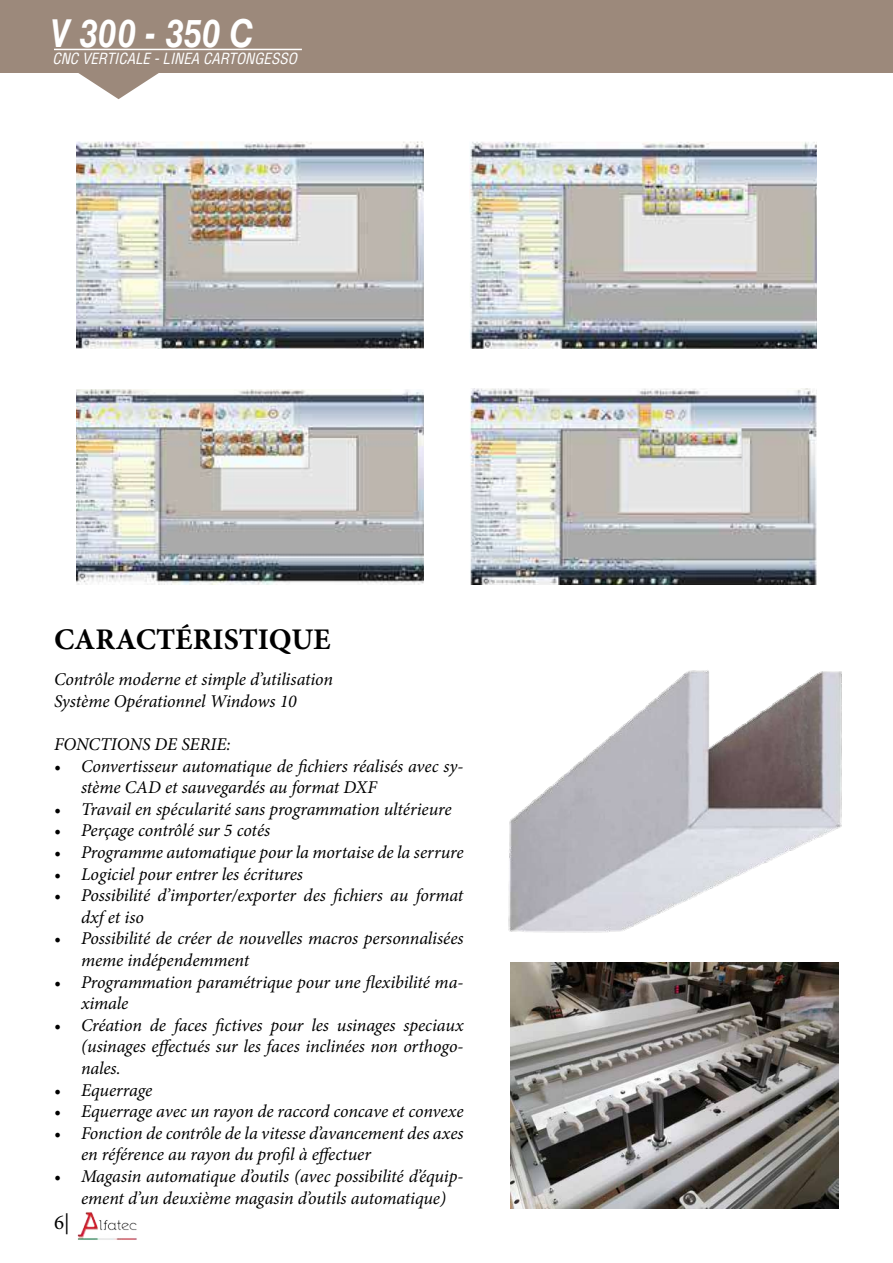
<style>
.page{position:relative;width:893px;height:1263px;background:#fff}
.page>*{position:absolute;margin:0;border:0;box-sizing:border-box;transform-origin:0 0}
.t1{font:italic 700 38.55px "Helvetica LT Std";color:#fff;scale:.86 1}
.t2{font:700 30px "Minion Pro";color:#000}
.t3{font:21px "Minion Pro";color:#000}
.t4{font:italic 18px/21.6px "Minion Pro";letter-spacing:-.005em;color:#000}
.t5{font:italic condensed 15px "Helvetica LT Std";color:#fff}
</style>
<div class="page">
<img style="left:77px;top:1212px;width:60px;height:28px">
<svg style="left:52px;top:72px;width:133px;height:27px"></svg>
<div style="left:0;top:0;width:893px;height:72px;background:#9c897b"></div>
<hr style="left:54px;top:49px;width:248px;height:1px;background:#fff">
<img style="left:510px;top:962px;width:329px;height:247px">
<img style="left:508px;top:670px;width:334px;height:263px">
<img style="left:77px;top:141px;width:347px;height:208px">
<img style="left:470px;top:141px;width:346px;height:208px">
<img style="left:77px;top:390px;width:347px;height:195px">
<img style="left:470px;top:388px;width:346px;height:197px">
<h1 class="t1" style="left:50px;top:10px;width:238px">V 300 - 350 C</h1>
<p class="t5" style="left:52px;top:49px;width:246px">CNC VERTICALE - LINEA CARTONGESSO</p>
<h2 class="t2" style="left:54px;top:619px;width:278px">CARACTÉRISTIQUE</h2>
<p class="t4" style="left:54px;top:668px;width:281px">Contrôle moderne et simple d’utilisation<br>Système Opérationnel Windows 10</p>
<p class="t4" style="left:54px;top:733px;width:178px">FONCTIONS DE SERIE:</p>
<p class="t4" style="left:81px;top:755px;width:384px;text-indent:-27px">• Convertisseur automatique de fichiers réalisés avec sy&shy;stème CAD et sauvegardés au format DXF</p>
<p class="t4" style="left:54px;top:798px;width:399px">• Travail en spécularité sans programmation ultérieure</p>
<p class="t4" style="left:54px;top:820px;width:218px">• Perçage contrôlé sur 5 cotés</p>
<p class="t4" style="left:54px;top:841px;width:411px">• Programme automatique pour la mortaise de la serrure</p>
<p class="t4" style="left:54px;top:863px;width:250px">• Logiciel pour entrer les écritures</p>
<p class="t4" style="left:81px;top:884px;width:384px;text-indent:-27px">• Possibilité d’importer/exporter des fichiers au format dxf et iso</p>
<p class="t4" style="left:81px;top:928px;width:384px;text-indent:-27px">• Possibilité de créer de nouvelles macros personnalisées meme indépendemment</p>
<p class="t4" style="left:81px;top:971px;width:384px;text-indent:-27px">• Programmation paramétrique pour une flexibilité ma&shy;ximale</p>
<p class="t4" style="left:81px;top:1014px;width:384px;text-align:justify;text-indent:-27px">• Création de faces fictives pour les usinages speciaux (usinages effectués sur les faces inclinées non orthogo&shy;nales.</p>
<p class="t4" style="left:54px;top:1079px;width:100px">• Equerrage</p>
<p class="t4" style="left:54px;top:1100px;width:411px">• Equerrage avec un rayon de raccord concave et convexe</p>
<p class="t4" style="left:81px;top:1122px;width:384px;text-indent:-27px">• Fonction de contrôle de la vitesse d’avancement des axes en référence au rayon du profil à effectuer</p>
<p class="t4" style="left:54px;top:1165px;width:411px;text-align:center">• Magasin automatique d’outils (avec possibilité d’équip&shy;ement d’un deuxième magasin d’outils automatique)</p>
<p class="t3" style="left:54px;top:1208px;width:17px">6|</p>
</div>
